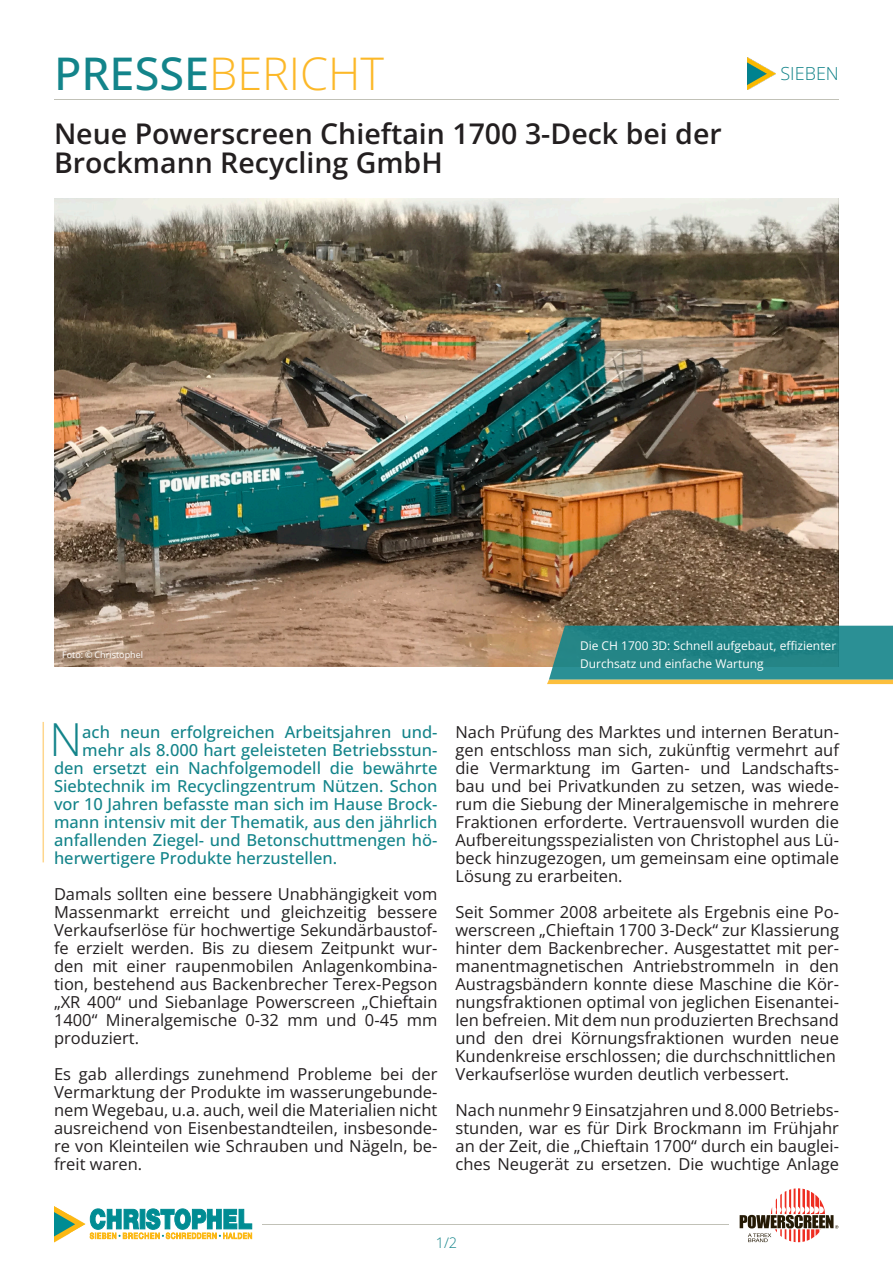
<style>
.page{position:relative;width:893px;height:1263px;background:#fff}
.page>*{position:absolute;margin:0;border:0;box-sizing:border-box;transform-origin:0 0}
.Teaser{font:300 45.45px "Open Sans";color:#13848a}
.t1{font:300 45px "Open Sans";color:#fcb828}
.Titel{font:600 28.5px/28.5px "Open Sans";color:#231f20}
.Bereiche{font:300 18px "Open Sans";color:#13848a}
.Fließtext{font:16.5px/18px "Open Sans";color:#231f20;text-align:justify}
.Teaser-2{font:500 16.5px "Open Sans";color:#13848a}
.t2{font:300 14.55px "Open Sans";color:#13848a}
.Bildunterschrift{font:12px/18px "Open Sans";color:#fff}
.Foto_Copyright_weiß{font:9px "Open Sans";color:#fff}
.s1{font-weight:500;color:#13848a}
</style>
<div class="page">
<hr style="left:54px;top:99px;width:785px;height:1px;background:#c1c1b7">
<hr style="left:263px;top:1224px;width:466px;height:1px;background:#c1c1b7">
<svg style="left:740px;top:1188px;width:98px;height:54px"></svg>
<svg style="left:54px;top:1206px;width:198px;height:36px"></svg>
<img style="left:54px;top:198px;width:785px;height:468px">
<svg style="left:547px;top:626px;width:346px;height:58px;background:#398c84"></svg>
<hr style="left:43px;top:722px;width:1px;height:140px;background:#fed68d">
<img style="left:747px;top:58px;width:28px;height:32px">
<h2 class="t1" style="left:54px;top:43px;width:332px"><span class="s1">PRESSE</span>BERICHT</h2>
<p class="Titel" style="left:54px;top:119px;width:669px">Neue Powerscreen Chieftain 1700 3-Deck bei der<br>Brockmann Recycling GmbH</p>
<p class="Bereiche" style="left:780px;top:61px;width:60px">SIEBEN</p>
<p class="Foto_Copyright_weiß" style="left:62px;top:648px;width:82px">Foto: © Christophel</p>
<p class="Bildunterschrift" style="left:580px;top:637px;width:258px">Die CH 1700 3D: Schnell aufgebaut, effizienter<br>Durchsatz und einfache Wartung</p>
<p class="Teaser" style="left:49px;top:708px;width:34px">N</p>
<p class="Teaser-2" style="left:82px;top:721px;width:357px">ach neun erfolgreichen Arbeitsjahren und-</p>
<p class="Teaser-2" style="left:82px;top:739px;width:357px">mehr als 8.000 hart geleisteten Betriebsstun-</p>
<p class="Teaser-2" style="left:54px;top:757px;width:385px">den ersetzt ein Nachfolgemodell die bewährte</p>
<p class="Teaser-2" style="left:54px;top:775px;width:385px">Siebtechnik im Recyclingzentrum Nützen. Schon</p>
<p class="Teaser-2" style="left:54px;top:793px;width:385px">vor 10 Jahren befasste man sich im Hause Brock-</p>
<p class="Teaser-2" style="left:54px;top:811px;width:385px">mann intensiv mit der Thematik, aus den jährlich</p>
<p class="Teaser-2" style="left:54px;top:829px;width:385px">anfallenden Ziegel- und Betonschuttmengen hö-</p>
<p class="Teaser-2" style="left:54px;top:847px;width:285px">herwertigere Produkte herzustellen.</p>
<p class="Fließtext" style="left:54px;top:885px;width:385px">Damals sollten eine bessere Unabhängigkeit vom Massenmarkt erreicht und gleichzeitig bessere Verkaufserlöse für hochwertige Sekundärbaustof&shy;fe erzielt werden. Bis zu diesem Zeitpunkt wur&shy;den mit einer raupenmobilen Anlagenkombina&shy;tion, bestehend aus Backenbrecher Terex-Pegson „XR 400“ und Siebanlage Powerscreen „Chieftain 1400“ Mineralgemische 0-32 mm und 0-45 mm produziert.</p>
<p class="Fließtext" style="left:54px;top:1065px;width:385px">Es gab allerdings zunehmend Probleme bei der Vermarktung der Produkte im wasserungebunde&shy;nem Wegebau, u.a. auch, weil die Materialien nicht ausreichend von Eisenbestandteilen, insbesonde&shy;re von Kleinteilen wie Schrauben und Nägeln, be&shy;freit waren.</p>
<p class="Fließtext" style="left:455px;top:723px;width:385px">Nach Prüfung des Marktes und internen Beratun&shy;gen entschloss man sich, zukünftig vermehrt auf die Vermarktung im Garten- und Landschafts&shy;bau und bei Privatkunden zu setzen, was wiede&shy;rum die Siebung der Mineralgemische in mehrere Fraktionen erforderte. Vertrauensvoll wurden die Aufbereitungsspezialisten von Christophel aus Lü&shy;beck hinzugezogen, um gemeinsam eine optimale Lösung zu erarbeiten.</p>
<p class="Fließtext" style="left:455px;top:903px;width:385px">Seit Sommer 2008 arbeitete als Ergebnis eine Po&shy;werscreen „Chieftain 1700 3-Deck“ zur Klassierung hinter dem Backenbrecher. Ausgestattet mit per&shy;manentmagnetischen Antriebstrommeln in den Austragsbändern konnte diese Maschine die Kör&shy;nungsfraktionen optimal von jeglichen Eisenantei&shy;len befreien. Mit dem nun produzierten Brechsand und den drei Körnungsfraktionen wurden neue Kundenkreise erschlossen; die durchschnittlichen</p>
<p class="Fließtext" style="left:455px;top:1065px;width:335px">Verkaufserlöse wurden deutlich verbessert.</p>
<p class="Fließtext" style="left:455px;top:1101px;width:385px">Nach nunmehr 9 Einsatzjahren und 8.000 Betriebs&shy;stunden, war es für Dirk Brockmann im Frühjahr an der Zeit, die „Chieftain 1700“ durch ein bauglei&shy;ches Neugerät zu ersetzen. Die wuchtige Anlage</p>
<p class="t2" style="left:436px;top:1232px;width:23px">1/2</p>
</div>
